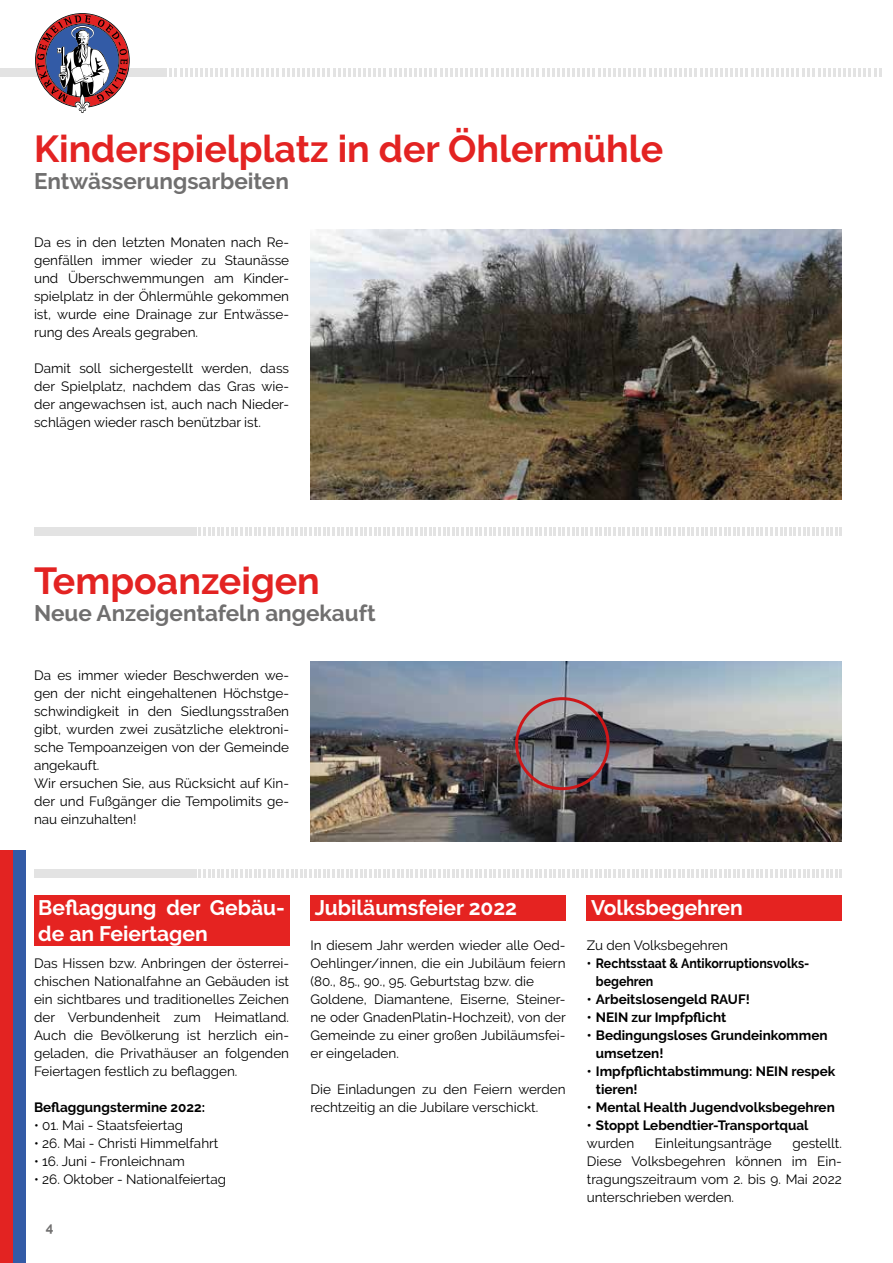
<style>
.page{position:relative;width:893px;height:1263px;background:#fff}
.page>*{position:absolute;margin:0;border:0;box-sizing:border-box;transform-origin:0 0}
.t1{font:700 37.5px "Raleway";color:#e32322}
.t2{font:700 22.5px "Raleway";color:#706f6f}
.t3{font:700 21px/25.2px "Raleway";color:#fff}
.t4{font:13.5px/18px "Raleway";color:#000;text-align:justify}
.t5{font:700 13.5px/18px "Raleway";color:#000}
.t6{font:700 13.5px/18px "Raleway";color:#000;scale:.92 1}
.t7{font:700 13.5px "Raleway";color:#706f6f}
</style>
<div class="page">
<div style="left:0;top:850px;width:13px;height:413px;background:#e32322"></div>
<div style="left:13px;top:850px;width:13px;height:413px;background:#335ba6"></div>
<div style="left:0;top:68px;width:167px;height:9px;background:#e3e3e3"></div>
<svg style="left:170px;top:68px;width:711px;height:9px"></svg>
<svg style="left:35px;top:13px;width:95px;height:100px"></svg>
<div style="left:34px;top:527px;width:162px;height:8px;background:#e3e3e3"></div>
<svg style="left:199px;top:527px;width:643px;height:8px"></svg>
<div style="left:34px;top:869px;width:162px;height:8px;background:#e3e3e3"></div>
<svg style="left:199px;top:869px;width:643px;height:8px"></svg>
<img style="left:310px;top:229px;width:532px;height:270px">
<img style="left:310px;top:661px;width:532px;height:180px">
<div style="left:34px;top:895px;width:255px;height:50px;background:#e52321"></div>
<div style="left:310px;top:895px;width:256px;height:25px;background:#e52321"></div>
<div style="left:587px;top:895px;width:255px;height:25px;background:#e52321"></div>
<div style="left:515px;top:697px;width:95px;height:93px;border:3px solid #cd1719;border-radius:50%"></div>
<h1 class="t1" style="left:34px;top:127px;width:631px">Kinderspielplatz in der Öhlermühle</h1>
<h2 class="t2" style="left:34px;top:168px;width:257px">Entwässerungsarbeiten</h2>
<p class="t4" style="left:34px;top:234px;width:257px">Da es in den letzten Monaten nach Re&shy;genfällen immer wieder zu Staunässe und Überschwemmungen am Kinder&shy;spielplatz in der Öhlermühle gekommen ist, wurde eine Drainage zur Entwässe&shy;rung des Areals gegraben.</p>
<p class="t4" style="left:34px;top:360px;width:257px">Damit soll sichergestellt werden, dass der Spielplatz, nachdem das Gras wie&shy;der angewachsen ist, auch nach Nieder&shy;schlägen wieder rasch benützbar ist.</p>
<h1 class="t1" style="left:34px;top:559px;width:287px">Tempoanzeigen</h1>
<h2 class="t2" style="left:34px;top:600px;width:343px">Neue Anzeigentafeln angekauft</h2>
<p class="t4" style="left:34px;top:666px;width:257px;text-align:left">Da es immer wieder Beschwerden we&shy;gen der nicht eingehaltenen Höchstge&shy;schwindigkeit in den Siedlungsstraßen gibt, wurden zwei zusätzliche elektroni&shy;sche Tempoanzeigen von der Gemeinde angekauft.<br>Wir ersuchen Sie, aus Rücksicht auf Kin&shy;der und Fußgänger die Tempolimits ge&shy;nau einzuhalten!</p>
<h3 class="t3" style="left:38px;top:895px;width:248px">Beflaggung der Gebäu&shy;de an Feiertagen</h3>
<p class="t4" style="left:34px;top:954px;width:257px">Das Hissen bzw. Anbringen der österrei&shy;chischen Nationalfahne an Gebäuden ist ein sichtbares und traditionelles Zeichen der Verbundenheit zum Heimatland.<br>Auch die Bevölkerung ist herzlich ein&shy;geladen, die Privathäuser an folgenden Feiertagen festlich zu beflaggen.</p>
<p class="t5" style="left:34px;top:1098px;width:172px">Beflaggungstermine 2022:</p>
<p class="t4" style="left:34px;top:1116px;width:151px">• 01. Mai - Staatsfeiertag</p>
<p class="t4" style="left:34px;top:1134px;width:186px">• 26. Mai - Christi Himmelfahrt</p>
<p class="t4" style="left:34px;top:1152px;width:152px">• 16. Juni - Fronleichnam</p>
<p class="t4" style="left:34px;top:1170px;width:194px">• 26. Oktober - Nationalfeiertag</p>
<p class="t7" style="left:46px;top:1220px;width:9px">4</p>
<h3 class="t3" style="left:315px;top:895px;width:204px">Jubiläumsfeier 2022</h3>
<p class="t4" style="left:310px;top:936px;width:257px;text-align:left">In diesem Jahr werden wieder alle Oed-Oehlinger/innen, die ein Jubiläum feiern (80., 85., 90., 95. Geburtstag bzw. die Goldene, Diamantene, Eiserne, Steiner&shy;ne oder GnadenPlatin-Hochzeit), von der Gemeinde zu einer großen Jubiläumsfei&shy;er eingeladen.</p>
<p class="t4" style="left:310px;top:1080px;width:257px">Die Einladungen zu den Feiern werden rechtzeitig an die Jubilare verschickt.</p>
<h3 class="t3" style="left:591px;top:895px;width:153px">Volksbegehren</h3>
<p class="t4" style="left:587px;top:936px;width:143px">Zu den Volksbegehren</p>
<p class="t6" style="left:596px;top:954px;width:234px;text-indent:-9px">• Rechtsstaat &amp; Antikorruptionsvolks&shy;begehren</p>
<p class="t5" style="left:587px;top:990px;width:165px">• Arbeitslosengeld RAUF!</p>
<p class="t5" style="left:587px;top:1008px;width:141px">• NEIN zur Impfpflicht</p>
<p class="t5" style="left:596px;top:1026px;width:233px;text-indent:-9px">• Bedingungsloses Grundeinkommen umsetzen!</p>
<p class="t5" style="left:596px;top:1062px;width:241px;text-indent:-9px">• Impfpflichtabstimmung: NEIN respek tieren!</p>
<p class="t5" style="left:587px;top:1098px;width:249px">• Mental Health Jugendvolksbegehren</p>
<p class="t5" style="left:587px;top:1116px;width:223px">• Stoppt Lebendtier-Transportqual</p>
<p class="t4" style="left:587px;top:1134px;width:49px">wurden</p>
<p class="t4" style="left:655px;top:1134px;width:118px">Einleitungsanträge</p>
<p class="t4" style="left:587px;top:1134px;width:257px;text-indent:206px">gestellt.<br>Diese Volksbegehren können im Ein&shy;tragungszeitraum vom 2. bis 9. Mai 2022 unterschrieben werden.</p>
</div>
